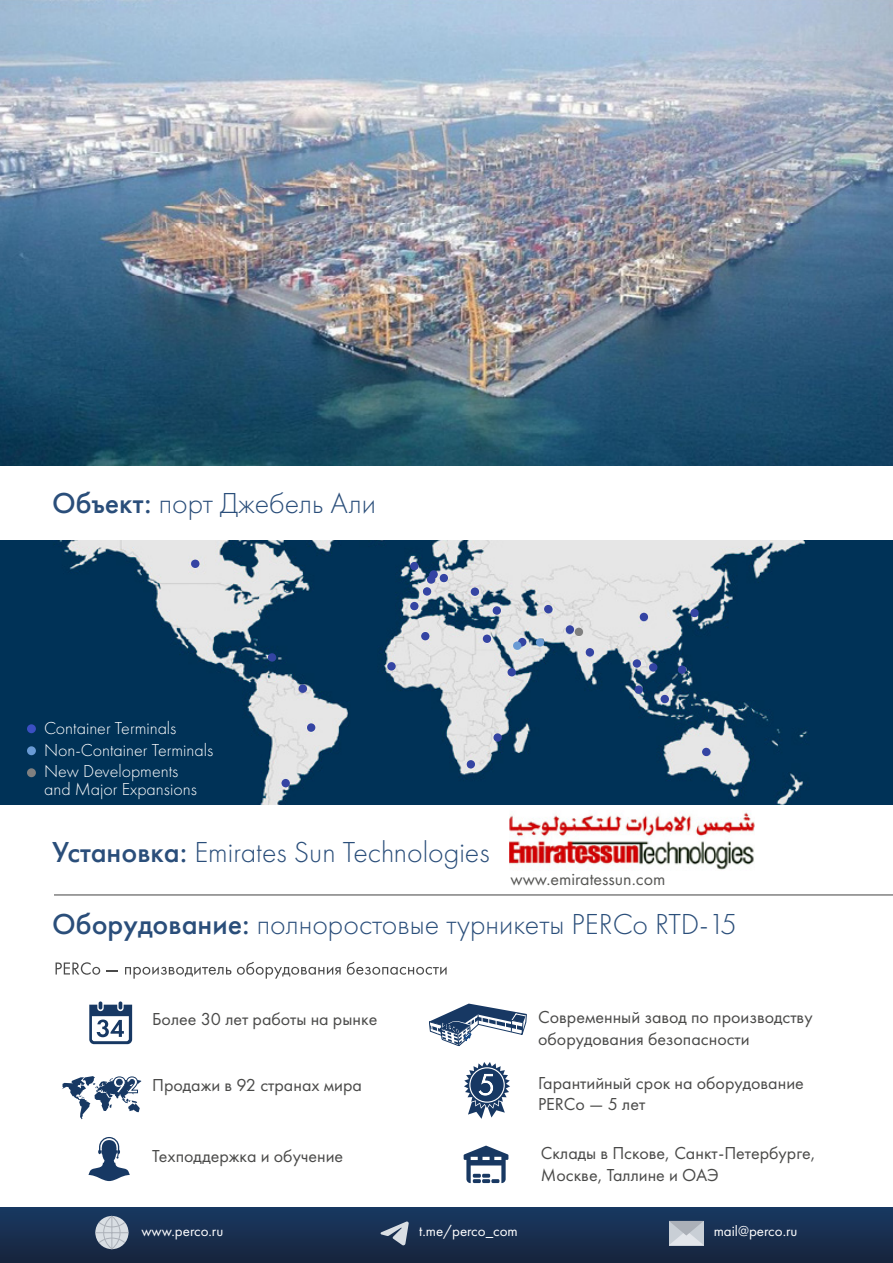
<style>
.page{position:relative;width:893px;height:1263px;background:#fff}
.page>*{position:absolute;margin:0;border:0;box-sizing:border-box;transform-origin:0 0}
.t1{font:300 30px "Futura New";color:#2a4e7a}
.t2{font:18px/21.6px "Futura New";color:#4a4a49}
.t3{font:300 18px "Futura New";color:#fff}
.t4{font:18px "Futura New";color:#585856}
.t5{font:15px "Futura New";color:#fff}
.s1{font-weight:500}
</style>
<div class="page">
<img style="left:0;top:540px;width:893px;height:265px">
<div style="left:27px;top:724px;width:9px;height:9px;background:#3b4fc2;border-radius:50%"></div>
<div style="left:27px;top:746px;width:9px;height:9px;background:#699ad4;border-radius:50%"></div>
<div style="left:27px;top:768px;width:9px;height:9px;background:#808080;border-radius:50%"></div>
<svg style="left:56px;top:962px;width:44px;height:13px"></svg>
<svg style="left:106px;top:970px;width:12px;height:1px"></svg>
<svg style="left:125px;top:966px;width:106px;height:13px"></svg>
<svg style="left:237px;top:962px;width:104px;height:17px"></svg>
<svg style="left:347px;top:962px;width:100px;height:13px"></svg>
<div style="left:0;top:1207px;width:893px;height:56px;background:linear-gradient(to bottom,#183962,#18253d)"></div>
<svg style="left:95px;top:1216px;width:34px;height:33px"></svg>
<hr style="left:96px;top:1232px;width:32px;height:1px;background:#abb0b8">
<svg style="left:98px;top:1215px;width:28px;height:35px"></svg>
<svg style="left:669px;top:1221px;width:35px;height:24px"></svg>
<svg style="left:429px;top:1003px;width:98px;height:43px"></svg>
<svg style="left:464px;top:1062px;width:46px;height:57px"></svg>
<svg style="left:88px;top:1137px;width:42px;height:44px"></svg>
<img style="left:509px;top:810px;width:246px;height:60px">
<hr style="left:54px;top:894px;width:839px;height:1px;background:#575757">
<img style="left:0;top:0;width:893px;height:466px">
<div style="left:421px;top:632px;width:8px;height:8px;background:#3444a3;border-radius:50%"></div>
<div style="left:387px;top:662px;width:9px;height:8px;background:#3444a3;border-radius:50%"></div>
<div style="left:467px;top:760px;width:8px;height:8px;background:#3444a3;border-radius:50%"></div>
<div style="left:493px;top:733px;width:9px;height:9px;background:#3444a3;border-radius:50%"></div>
<div style="left:410px;top:562px;width:8px;height:8px;background:#3444a3;border-radius:50%"></div>
<div style="left:410px;top:602px;width:8px;height:8px;background:#3444a3;border-radius:50%"></div>
<div style="left:423px;top:587px;width:8px;height:9px;background:#3444a3;border-radius:50%"></div>
<div style="left:427px;top:575px;width:8px;height:9px;background:#3444a3;border-radius:50%"></div>
<div style="left:429px;top:570px;width:9px;height:9px;background:#3444a3;border-radius:50%"></div>
<div style="left:440px;top:574px;width:8px;height:8px;background:#3444a3;border-radius:50%"></div>
<div style="left:471px;top:587px;width:8px;height:9px;background:#3444a3;border-radius:50%"></div>
<div style="left:493px;top:606px;width:8px;height:9px;background:#3444a3;border-radius:50%"></div>
<div style="left:483px;top:634px;width:8px;height:9px;background:#3444a3;border-radius:50%"></div>
<div style="left:507px;top:668px;width:9px;height:8px;background:#3444a3;border-radius:50%"></div>
<div style="left:544px;top:605px;width:8px;height:8px;background:#3444a3;border-radius:50%"></div>
<div style="left:518px;top:638px;width:8px;height:8px;background:#3444a3;border-radius:50%"></div>
<div style="left:566px;top:625px;width:8px;height:9px;background:#3444a3;border-radius:50%"></div>
<div style="left:586px;top:648px;width:8px;height:8px;background:#3444a3;border-radius:50%"></div>
<div style="left:702px;top:748px;width:8px;height:8px;background:#3444a3;border-radius:50%"></div>
<div style="left:661px;top:695px;width:8px;height:8px;background:#3444a3;border-radius:50%"></div>
<div style="left:678px;top:665px;width:8px;height:9px;background:#3444a3;border-radius:50%"></div>
<div style="left:690px;top:609px;width:9px;height:8px;background:#3444a3;border-radius:50%"></div>
<div style="left:640px;top:613px;width:8px;height:8px;background:#3444a3;border-radius:50%"></div>
<div style="left:649px;top:663px;width:8px;height:8px;background:#3444a3;border-radius:50%"></div>
<div style="left:633px;top:659px;width:8px;height:9px;background:#3444a3;border-radius:50%"></div>
<div style="left:635px;top:685px;width:8px;height:9px;background:#3444a3;border-radius:50%"></div>
<div style="left:191px;top:560px;width:8px;height:8px;background:#3444a3;border-radius:50%"></div>
<div style="left:268px;top:653px;width:8px;height:9px;background:#3444a3;border-radius:50%"></div>
<div style="left:299px;top:684px;width:8px;height:9px;background:#3444a3;border-radius:50%"></div>
<div style="left:307px;top:723px;width:8px;height:9px;background:#3444a3;border-radius:50%"></div>
<div style="left:281px;top:779px;width:9px;height:8px;background:#3444a3;border-radius:50%"></div>
<div style="left:513px;top:641px;width:8px;height:9px;background:#699ad4;border-radius:50%"></div>
<div style="left:536px;top:638px;width:8px;height:9px;background:#699ad4;border-radius:50%"></div>
<div style="left:575px;top:628px;width:8px;height:8px;background:#808080;border-radius:50%"></div>
<svg style="left:464px;top:1145px;width:44px;height:38px"></svg>
<svg style="left:380px;top:1221px;width:29px;height:25px"></svg>
<svg style="left:62px;top:1076px;width:80px;height:43px"></svg>
<svg style="left:89px;top:1001px;width:43px;height:43px"></svg>
<p class="t1" style="left:52px;top:486px;width:325px"><span class="s1">Объект:</span> порт Джебель Али</p>
<p class="t3" style="left:44px;top:718px;width:134px">Container Terminals</p>
<p class="t3" style="left:44px;top:739px;width:171px">Non-Container Terminals</p>
<p class="t3" style="left:44px;top:761px;width:136px">New Developments</p>
<p class="t3" style="left:44px;top:779px;width:154px">and Major Expansions</p>
<p class="t1" style="left:52px;top:835px;width:439px"><span class="s1">Установка:</span> Emirates Sun Technologies</p>
<p class="t4" style="left:510px;top:868px;width:157px">www.emiratessun.com</p>
<p class="t1" style="left:52px;top:907px;width:686px"><span class="s1">Оборудование:</span> полноростовые турникеты PERCo RTD-15</p>
<p class="t2" style="left:152px;top:1008px;width:227px">Более 30 лет работы на рынке</p>
<p class="t2" style="left:152px;top:1074px;width:211px">Продажи в 92 странах мира</p>
<p class="t2" style="left:538px;top:1006px;width:276px">Современный завод по производству оборудования безопасности</p>
<p class="t2" style="left:538px;top:1072px;width:267px">Гарантийный срок на оборудование<br>PERCo — 5 лет</p>
<p class="t2" style="left:152px;top:1145px;width:193px">Техподдержка и обучение</p>
<p class="t2" style="left:541px;top:1142px;width:276px">Склады в Пскове, Санкт-Петербурге,<br>Москве, Таллине и ОАЭ</p>
<p class="t5" style="left:141px;top:1222px;width:83px">www.perco.ru</p>
<p class="t5" style="left:419px;top:1222px;width:100px">t.me/perco_com</p>
<p class="t5" style="left:714px;top:1222px;width:85px">mail@perco.ru</p>
</div>
